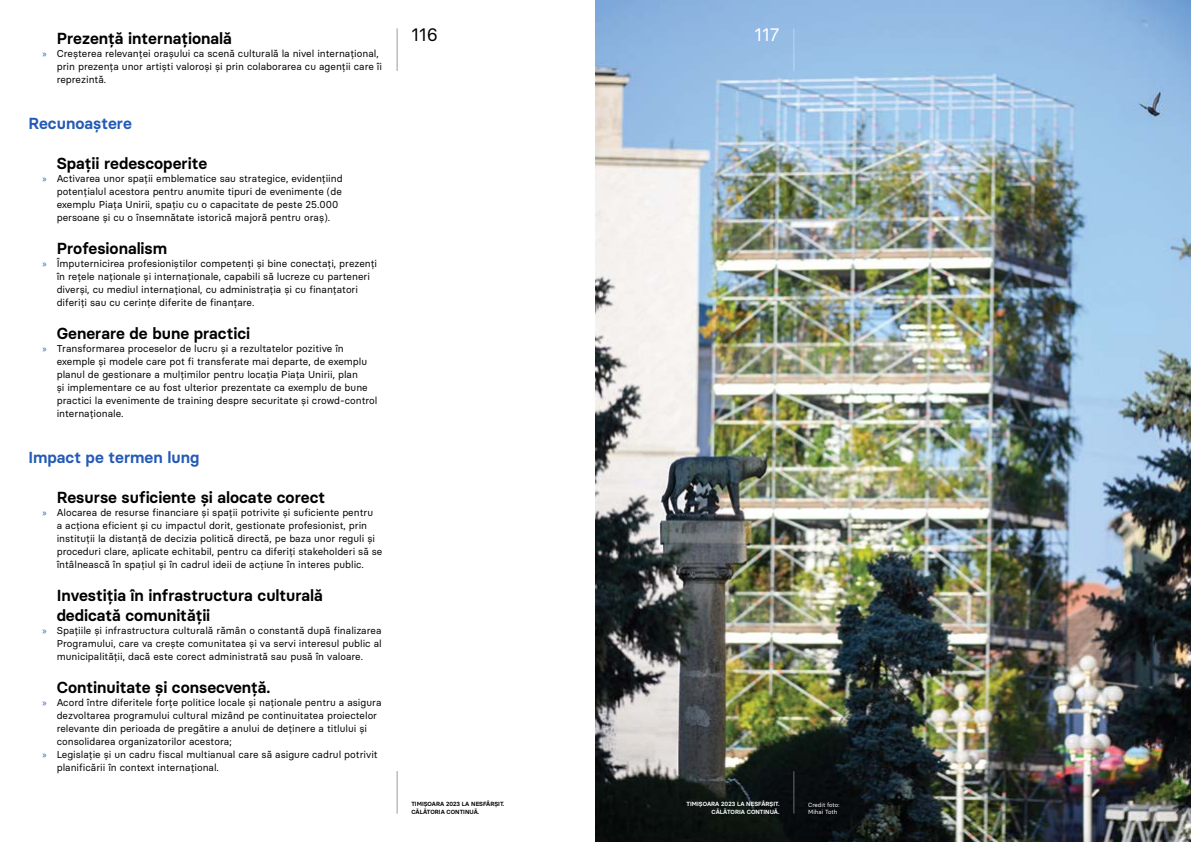
<style>
.page{position:relative;width:1191px;height:842px;background:#fff}
.page>*{position:absolute;margin:0;border:0;box-sizing:border-box;transform-origin:0 0}
.t1{font:18px "Basier Circle";color:#000}
.t2{font:18px "Basier Circle";color:#fff}
.t3{font:600 16px/20px "Basier Circle";color:#000}
.t4{font:600 16px "Basier Circle";color:#245ab6}
.t5{font:10px/13px "Basier Circle";color:#000}
.t6{font:600 6px/8px "Basier Circle";color:#000}
.t7{font:600 6px/8px "Basier Circle";color:#fff;text-align:right}
.t8{font:6px/7px "Basier Circle";color:#fff}
.s1{font-family:"Myriad Pro";color:#245ab6}
</style>
<div class="page">
<img style="left:595px;top:0;width:596px;height:842px">
<hr style="left:397px;top:28px;width:1px;height:43px;background:#000">
<hr style="left:397px;top:771px;width:1px;height:43px;background:#000">
<hr style="left:793px;top:28px;width:1px;height:43px;background:#fff">
<hr style="left:793px;top:771px;width:1px;height:43px;background:#fff">
<h2 class="t3" style="left:57px;top:28px;width:177px">Prezență internațională</h2>
<h1 class="t1" style="left:411px;top:24px;width:28px">116</h1>
<p class="t5" style="left:57px;top:46px;width:327px;text-indent:-14px"><span class="s1">»</span> Creșterea relevanței orașului ca scenă culturală la nivel internațional, prin prezența unor artiști valoroși și prin colaborarea cu agenții care îi reprezintă.</p>
<h2 class="t4" style="left:28px;top:113px;width:105px">Recunoaștere</h2>
<h2 class="t3" style="left:57px;top:153px;width:152px">Spații redescoperite</h2>
<p class="t5" style="left:57px;top:171px;width:287px;text-indent:-14px"><span class="s1">»</span> Activarea unor spații emblematice sau strategice, evidențiind potențialul acestora pentru anumite tipuri de evenimente (de exemplu Piața Unirii, spațiu cu o capacitate de peste 25.000 persoane și cu o însemnătate istorică majoră pentru oraș).</p>
<h2 class="t3" style="left:57px;top:238px;width:112px">Profesionalism</h2>
<p class="t5" style="left:57px;top:256px;width:322px;text-indent:-14px"><span class="s1">»</span> Împuternicirea profesioniștilor competenți și bine conectați, prezenți în rețele naționale și internaționale, capabili să lucreze cu parteneri diverși, cu mediul internațional, cu administrația și cu finanțatori diferiți sau cu cerințe diferite de finanțare.</p>
<h2 class="t3" style="left:57px;top:323px;width:195px">Generare de bune practici</h2>
<p class="t5" style="left:57px;top:341px;width:322px;text-indent:-14px"><span class="s1">»</span> Transformarea proceselor de lucru și a rezultatelor pozitive în exemple și modele care pot fi transferate mai departe, de exemplu planul de gestionare a mulțimilor pentru locația Piața Unirii, plan<br>și implementare ce au fost ulterior prezentate ca exemplu de bune practici la evenimente de training despre securitate și crowd-control internaționale.</p>
<h2 class="t4" style="left:28px;top:447px;width:172px">Impact pe termen lung</h2>
<h2 class="t3" style="left:57px;top:487px;width:270px">Resurse suficiente și alocate corect</h2>
<p class="t5" style="left:57px;top:505px;width:327px;text-indent:-14px"><span class="s1">»</span> Alocarea de resurse financiare și spații potrivite și suficiente pentru<br>a acționa eficient și cu impactul dorit, gestionate profesionist, prin instituții la distanță de decizia politică directă, pe baza unor reguli și proceduri clare, aplicate echitabil, pentru ca diferiți stakeholderi să se întâlnească în spațiul și în cadrul ideii de acțiune în interes public.</p>
<h2 class="t3" style="left:57px;top:585px;width:268px">Investiția în infrastructura culturală dedicată comunității</h2>
<p class="t5" style="left:57px;top:623px;width:326px;text-align:justify;text-indent:-14px"><span class="s1">»</span> Spațiile și infrastructura culturală rămân o constantă după finalizarea Programului, care va crește comunitatea și va servi interesul public al municipalității, dacă este corect administrată sau pusă în valoare.</p>
<h2 class="t3" style="left:57px;top:677px;width:215px">Continuitate și consecvență.</h2>
<p class="t5" style="left:43px;top:695px;width:340px"><span class="s1">»</span> Acord între diferitele forțe politice locale și naționale pentru a asigura</p>
<p class="t5" style="left:57px;top:708px;width:322px">dezvoltarea programului cultural mizând pe continuitatea proiectelor</p>
<p class="t5" style="left:57px;top:721px;width:312px">relevante din perioada de pregătire a anului de deținere a titlului și</p>
<p class="t5" style="left:57px;top:734px;width:177px">consolidarea organizatorilor acestora;</p>
<p class="t5" style="left:43px;top:747px;width:337px"><span class="s1">»</span> Legislație și un cadru fiscal multianual care să asigure cadrul potrivit</p>
<p class="t5" style="left:57px;top:760px;width:164px">planificării în context internațional.</p>
<p class="t6" style="left:411px;top:799px;width:95px">TIMIȘOARA 2023 LA NESFÂRȘIT.<br>CĂLĂTORIA CONTINUĂ.</p>
<h1 class="t2" style="left:754px;top:24px;width:27px">117</h1>
<p class="t7" style="left:686px;top:799px;width:95px">TIMIȘOARA 2023 LA NESFÂRȘIT.<br>CĂLĂTORIA CONTINUĂ.</p>
<p class="t8" style="left:808px;top:801px;width:33px">Credit foto:<br>Mihai Toth</p>
</div>
